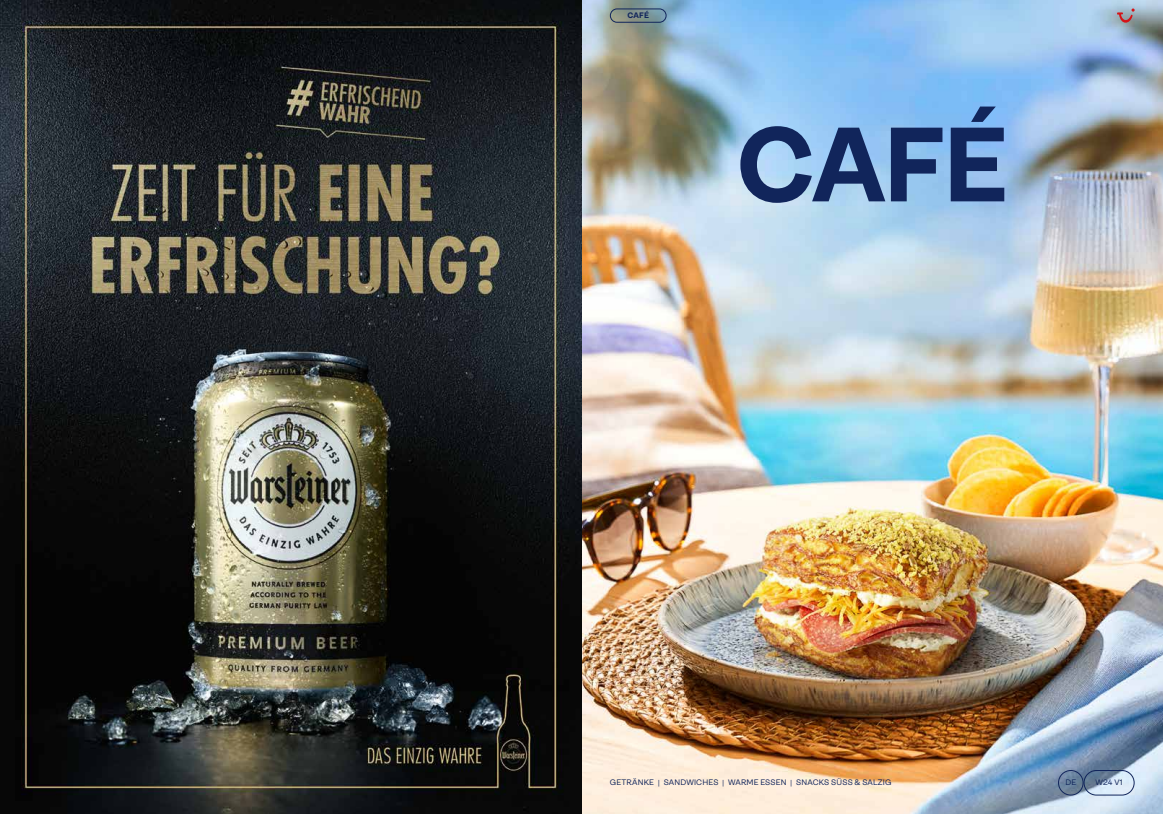
<style>
.page{position:relative;width:1163px;height:814px;background:#fff}
.page>*{position:absolute;margin:0;border:0;box-sizing:border-box;transform-origin:0 0}
.t1{font:700 106px "Ambit";color:#11255b}
.t2{font:8px "Ambit";letter-spacing:.02em;color:#11255b}
.t3{font:700 8px "Ambit";color:#11255b}
</style>
<div class="page">
<img style="left:0;top:0;width:1162px;height:814px">
<svg style="left:1116px;top:9px;width:18px;height:16px"></svg>
<div style="left:610px;top:9px;width:56px;height:14px;border:1px solid #11255b;border-radius:7px"></div>
<div style="left:1083px;top:770px;width:51px;height:25px;border:1px solid #11255b;border-radius:12px"></div>
<div style="left:1057px;top:770px;width:26px;height:25px;border:1px solid #11255b;border-radius:50%"></div>
<p class="t3" style="left:627px;top:11px;width:23px">CAFÉ</p>
<h1 class="t1" style="left:736px;top:106px;width:273px">CAFÉ</h1>
<p class="t2" style="left:609px;top:778px;width:283px">GETRÄNKE | SANDWICHES | WARME ESSEN | SNACKS SÜSS &amp; SALZIG</p>
<p class="t2" style="left:1065px;top:778px;width:12px">DE</p>
<p class="t2" style="left:1095px;top:778px;width:29px">W24 V1</p>
</div>
